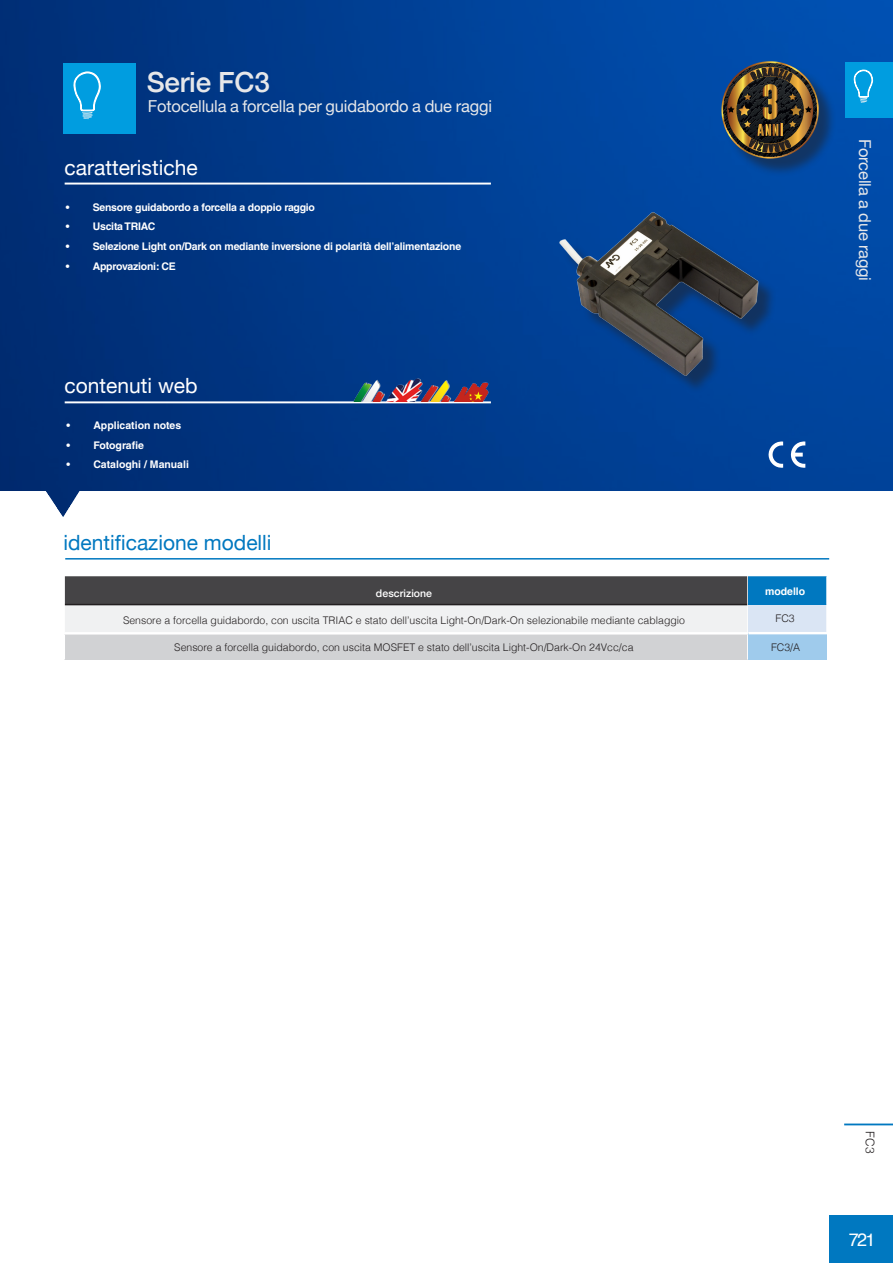
<style>
.page{position:relative;width:893px;height:1263px;background:#fff}
.page>*{position:absolute;margin:0;border:0;box-sizing:border-box;transform-origin:0 0}
.t1{font:500 27.9px "Helvetica Neue";letter-spacing:-.01em;color:#e6e7e9}
.t2{font:21px "Helvetica Neue";color:#fff}
.t3{font:21px "Helvetica Neue";color:#0078c0}
.t4{font:18px "Helvetica";color:#fff}
.t5{font:16.5px "Helvetica Neue";letter-spacing:-.01em;color:#e6e7e9}
.t6{font:300 12px "Helvetica";color:#231f20}
.t7{font:300 10.5px "Helvetica";color:#231f20}
.t8{font:700 10.5px "Helvetica LT Std";letter-spacing:-.02em;color:#fff}
.t9{font:700 10.5px "Helvetica LT Std";color:#fff}
.t10{font:500 10.5px "Helvetica Neue";letter-spacing:.005em;color:#fff}
.t11{font:700 10.5px "Helvetica";letter-spacing:-.005em;color:#fff}
</style>
<div class="page">
<img style="left:0;top:0;width:893px;height:517px">
<hr style="left:65px;top:183px;width:426px;height:2px;background:#fff">
<hr style="left:65px;top:401px;width:426px;height:2px;background:#fff">
<svg style="left:791px;top:441px;width:14px;height:27px"></svg>
<svg style="left:768px;top:441px;width:15px;height:27px"></svg>
<div style="left:562px;top:216px;width:215px;height:178px;background:#004298"></div>
<img style="left:523px;top:201px;width:253px;height:189px">
<img style="left:352px;top:378px;width:137px;height:24px">
<hr style="left:65px;top:558px;width:764px;height:1px;background:#0078c0">
<div style="left:64px;top:576px;width:684px;height:29px;background:#454446"></div>
<div style="left:64px;top:605px;width:684px;height:28px;background:#f0f1f2"></div>
<div style="left:64px;top:633px;width:684px;height:26px;background:#d1d2d4"></div>
<svg style="left:747px;top:576px;width:1px;height:56px"></svg>
<hr style="left:65px;top:604px;width:682px;height:1px;background:#231f20">
<hr style="left:64px;top:632px;width:685px;height:2px;background:#fff">
<svg style="left:64px;top:576px;width:1px;height:83px"></svg>
<hr style="left:747px;top:634px;width:2px;height:25px;background:#fff">
<div style="left:748px;top:576px;width:79px;height:29px;background:#0078c0"></div>
<div style="left:748px;top:605px;width:79px;height:28px;background:#dae5f4"></div>
<div style="left:748px;top:633px;width:79px;height:27px;background:#9fcbec"></div>
<svg style="left:826px;top:576px;width:1px;height:56px"></svg>
<hr style="left:748px;top:632px;width:79px;height:2px;background:#fff">
<div style="left:724px;top:64px;width:113px;height:113px;background:#231f20;opacity:.5"></div>
<div style="left:829px;top:1214px;width:64px;height:49px;background:#0078c0"></div>
<hr style="left:844px;top:1123px;width:49px;height:2px;background:#0078c0">
<div style="left:64px;top:64px;width:72px;height:70px;background:#009de0"></div>
<svg style="left:74px;top:71px;width:27px;height:48px"></svg>
<div style="left:845px;top:62px;width:48px;height:56px;background:#009de0"></div>
<svg style="left:854px;top:69px;width:19px;height:34px"></svg>
<svg style="left:723px;top:63px;width:95px;height:95px;background:#4c463a"></svg>
<p class="t1" style="left:147px;top:60px;width:125px">Serie FC3</p>
<p class="t5" style="left:148px;top:95px;width:346px">Fotocellula a forcella per guidabordo a due raggi</p>
<p class="t2" style="left:65px;top:152px;width:134px">caratteristiche</p>
<p class="t8" style="left:66px;top:201px;width:251px">• Sensore guidabordo a forcella a doppio raggio</p>
<p class="t8" style="left:66px;top:220px;width:91px">• Uscita TRIAC</p>
<p class="t8" style="left:66px;top:240px;width:397px">• Selezione Light on/Dark on mediante inversione di polarità dell’alimentazione</p>
<p class="t8" style="left:66px;top:260px;width:112px">• Approvazioni: CE</p>
<p class="t2" style="left:65px;top:370px;width:135px">contenuti web</p>
<p class="t9" style="left:66px;top:419px;width:116px">• Application notes</p>
<p class="t9" style="left:66px;top:439px;width:79px">• Fotografie</p>
<p class="t9" style="left:66px;top:458px;width:124px">• Cataloghi / Manuali</p>
<p class="t3" style="left:64px;top:527px;width:210px">identificazione modelli</p>
<p class="t10" style="left:376px;top:585px;width:58px">descrizione</p>
<p class="t7" style="left:123px;top:612px;width:563px">Sensore a forcella guidabordo, con uscita TRIAC e stato dell’uscita Light-On/Dark-On selezionabile mediante cablaggio</p>
<p class="t7" style="left:174px;top:638px;width:461px">Sensore a forcella guidabordo, con uscita MOSFET e stato dell’uscita Light-On/Dark-On 24Vcc/ca</p>
<p class="t5" style="left:877px;top:139px;width:144px;rotate:90deg">Forcella a due raggi</p>
<p class="t11" style="left:765px;top:582px;width:41px">modello</p>
<p class="t7" style="left:776px;top:609px;width:21px">FC3</p>
<p class="t7" style="left:771px;top:638px;width:30px">FC3/A</p>
<p class="t6" style="left:880px;top:1131px;width:24px;rotate:90deg">FC3</p>
<h3 class="t4" style="left:849px;top:1225px;width:28px">721</h3>
</div>
